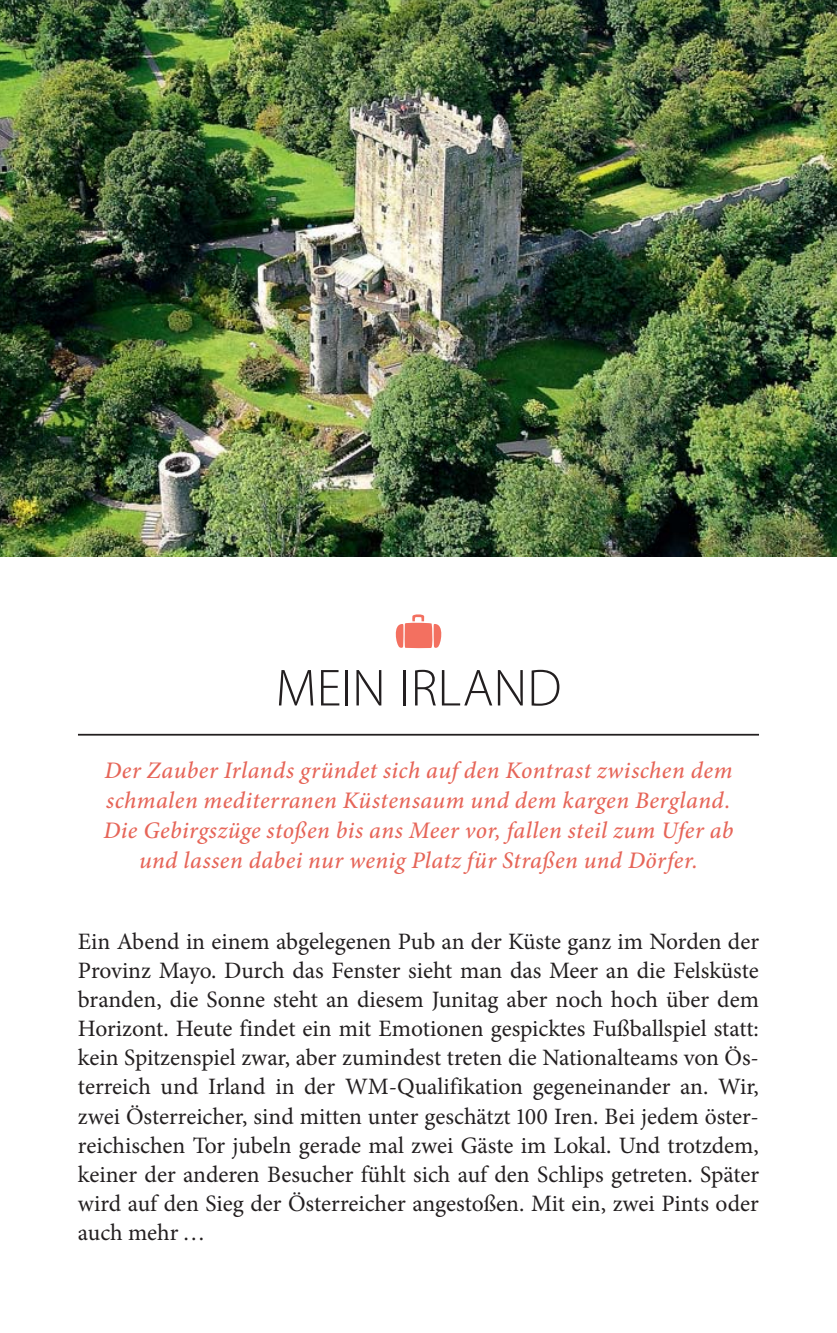
<style>
.page{position:relative;width:837px;height:1333px;background:#fff}
.page>*{position:absolute;margin:0;border:0;box-sizing:border-box;transform-origin:0 0}
.t1{font:300 52.5px "Myriad Pro";letter-spacing:.005em;color:#231f20}
.t2{font:italic 500 23.75px/30px "Minion Pro";letter-spacing:.02em;color:#e66558;text-align:center}
.t3{font:23.5px/29px "Minion Pro";color:#231f20;text-align:justify}
</style>
<div class="page">
<img style="left:0;top:0;width:836px;height:556px">
<hr style="left:78px;top:733px;width:680px;height:2px;background:#231f20">
<svg style="left:395px;top:614px;width:47px;height:34px"></svg>
<h1 class="t1" style="left:275px;top:668px;width:287px">MEIN IRLAND</h1>
<p class="t2" style="left:103px;top:757px;width:631px">Der Zauber Irlands gründet sich auf den Kontrast zwischen dem schmalen mediterranen Küstensaum und dem kargen Bergland.<br>Die Gebirgszüge stoßen bis ans Meer vor, fallen steil zum Ufer ab und lassen dabei nur wenig Platz für Straßen und Dörfer.</p>
<p class="t3" style="left:78px;top:929px;width:682px">Ein Abend in einem abgelegenen Pub an der Küste ganz im Norden der Provinz Mayo. Durch das Fenster sieht man das Meer an die Felsküste branden, die Sonne steht an diesem Junitag aber noch hoch über dem Horizont. Heute findet ein mit Emotionen gespicktes Fußballspiel statt: kein Spitzenspiel zwar, aber zumindest treten die Nationalteams von Ös&shy;terreich und Irland in der WM-Qualifikation gegeneinander an. Wir, zwei Österreicher, sind mitten unter geschätzt 100 Iren. Bei jedem öster&shy;reichischen Tor jubeln gerade mal zwei Gäste im Lokal. Und trotzdem, keiner der anderen Besucher fühlt sich auf den Schlips getreten. Später wird auf den Sieg der Österreicher angestoßen. Mit ein, zwei Pints oder auch mehr …</p>
</div>
